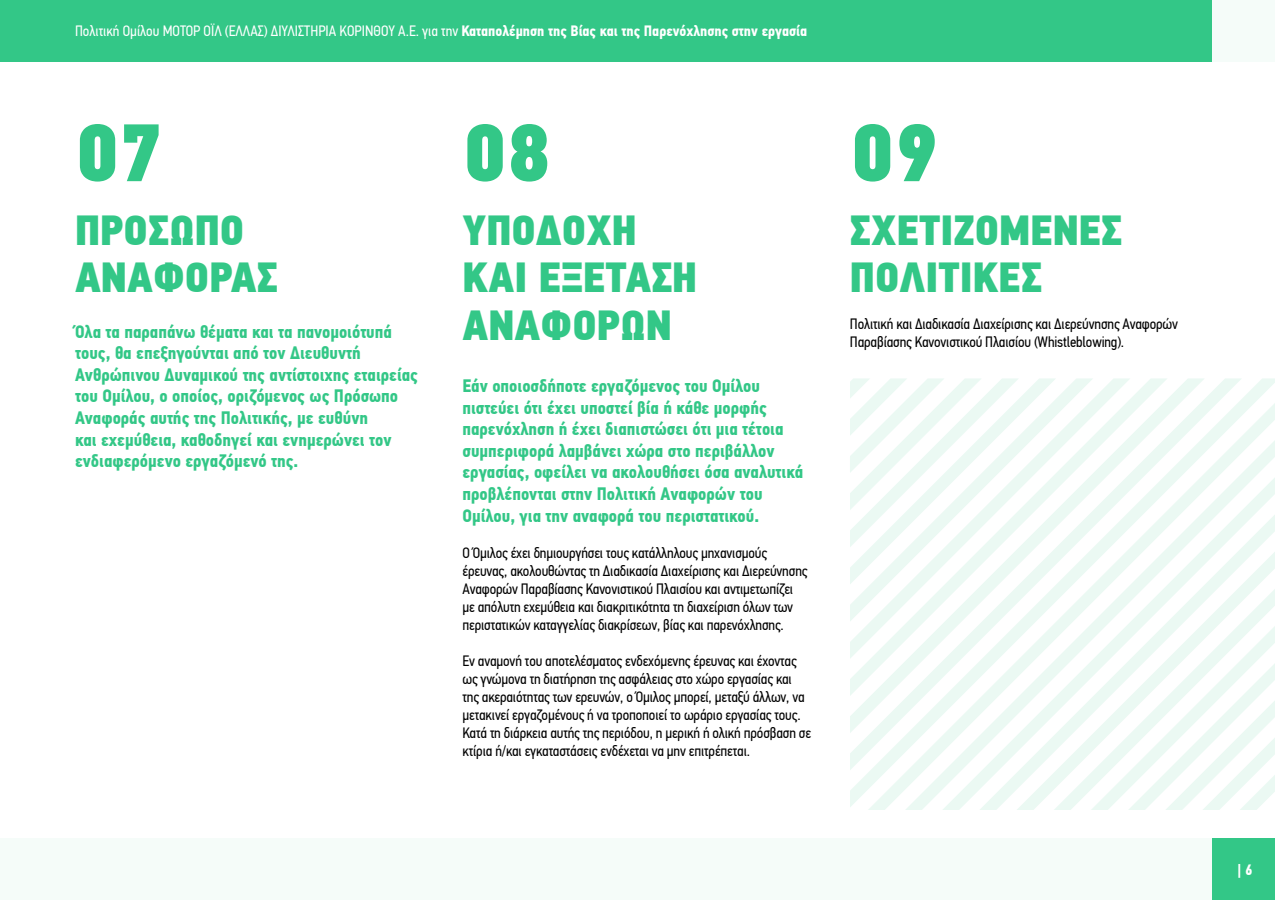
<style>
.page{position:relative;width:1275px;height:900px;background:#fff}
.page>*{position:absolute;margin:0;border:0;box-sizing:border-box;transform-origin:0 0}
.t1{font:81.6px "PF Din Text Cond Pro X Black";color:#33c787}
.t2{font:42px/47.4px "PF Din Text Cond Pro X Black";color:#33c787}
.t3{font:700 18px/21.6px "PF Din Text Cond Pro";color:#33c787}
.t4{font:15px/18px "PF Din Text Cond Pro";letter-spacing:-.01em;color:#000}
.t5{font:15px "PF Din Text Cond Pro";color:#fff}
.t6{font:700 15px "PF Din Text Cond Pro";color:#fff}
.s1{font-weight:700}
</style>
<div class="page">
<div style="left:63px;top:0;width:1212px;height:61px;background:#f5fcf9"></div>
<div style="left:0;top:839px;width:1212px;height:61px;background:#f5fcf9"></div>
<div style="left:0;top:0;width:1212px;height:61px;background:#33c787"></div>
<div style="left:1212px;top:839px;width:63px;height:61px;background:#33c787"></div>
<svg style="left:850px;top:378px;width:425px;height:432px"></svg>
<svg style="left:850px;top:378px;width:392px;height:392px"></svg>
<svg style="left:1017px;top:552px;width:258px;height:258px"></svg>
<svg style="left:1091px;top:626px;width:184px;height:184px"></svg>
<p class="t5" style="left:75px;top:22px;width:734px">Πολιτική Ομίλου ΜΟΤΟΡ ΟΪΛ (ΕΛΛΑΣ) ΔΙΥΛΙΣΤΗΡΙΑ ΚΟΡΙΝΘΟΥ Α.Ε. για την <span class="s1">Καταπολέμηση της Βίας και της Παρενόχλησης στην εργασία</span></p>
<h1 class="t1" style="left:75px;top:102px;width:90px">07</h1>
<h1 class="t1" style="left:463px;top:102px;width:90px">08</h1>
<h1 class="t1" style="left:850px;top:102px;width:90px">09</h1>
<h2 class="t2" style="left:75px;top:207px;width:205px">ΠΡΟΣΩΠΟ<br>ΑΝΑΦΟΡΑΣ</h2>
<h2 class="t2" style="left:462px;top:207px;width:236px">ΥΠΟΔΟΧΗ<br>ΚΑΙ ΕΞΕΤΑΣΗ<br>ΑΝΑΦΟΡΩΝ</h2>
<h2 class="t2" style="left:850px;top:207px;width:274px">ΣΧΕΤΙΖΟΜΕΝΕΣ<br>ΠΟΛΙΤΙΚΕΣ</h2>
<p class="t4" style="left:850px;top:315px;width:330px">Πολιτική και Διαδικασία Διαχείρισης και Διερεύνησης Αναφορών<br>Παραβίασης Κανονιστικού Πλαισίου (Whistleblowing).</p>
<p class="t3" style="left:75px;top:321px;width:344px">Όλα τα παραπάνω θέματα και τα πανομοιότυπά τους, θα επεξηγούνται από τον Διευθυντή Ανθρώπινου Δυναμικού της αντίστοιχης εταιρείας του Ομίλου, ο οποίος, οριζόμενος ως Πρόσωπο Αναφοράς αυτής της Πολιτικής, με ευθύνη<br>και εχεμύθεια, καθοδηγεί και ενημερώνει τον ενδιαφερόμενο εργαζόμενό της.</p>
<p class="t3" style="left:463px;top:375px;width:342px">Εάν οποιοσδήποτε εργαζόμενος του Ομίλου πιστεύει ότι έχει υποστεί βία ή κάθε μορφής παρενόχληση ή έχει διαπιστώσει ότι μια τέτοια συμπεριφορά λαμβάνει χώρα στο περιβάλλον εργασίας, οφείλει να ακολουθήσει όσα αναλυτικά προβλέπονται στην Πολιτική Αναφορών του Ομίλου, για την αναφορά του περιστατικού.</p>
<p class="t4" style="left:462px;top:543px;width:347px">Ο Όμιλος έχει δημιουργήσει τους κατάλληλους μηχανισμούς έρευνας, ακολουθώντας τη Διαδικασία Διαχείρισης και Διερεύνησης Αναφορών Παραβίασης Κανονιστικού Πλαισίου και αντιμετωπίζει με απόλυτη εχεμύθεια και διακριτικότητα τη διαχείριση όλων των περιστατικών καταγγελίας διακρίσεων, βίας και παρενόχλησης.</p>
<p class="t4" style="left:462px;top:651px;width:350px">Εν αναμονή του αποτελέσματος ενδεχόμενης έρευνας και έχοντας ως γνώμονα τη διατήρηση της ασφάλειας στο χώρο εργασίας και της ακεραιότητας των ερευνών, ο Όμιλος μπορεί, μεταξύ άλλων, να μετακινεί εργαζομένους ή να τροποποιεί το ωράριο εργασίας τους.<br>Κατά τη διάρκεια αυτής της περιόδου, η μερική ή ολική πρόσβαση σε κτίρια ή/και εγκαταστάσεις ενδέχεται να μην επιτρέπεται.</p>
<p class="t6" style="left:1238px;top:861px;width:16px">| 6</p>
</div>
